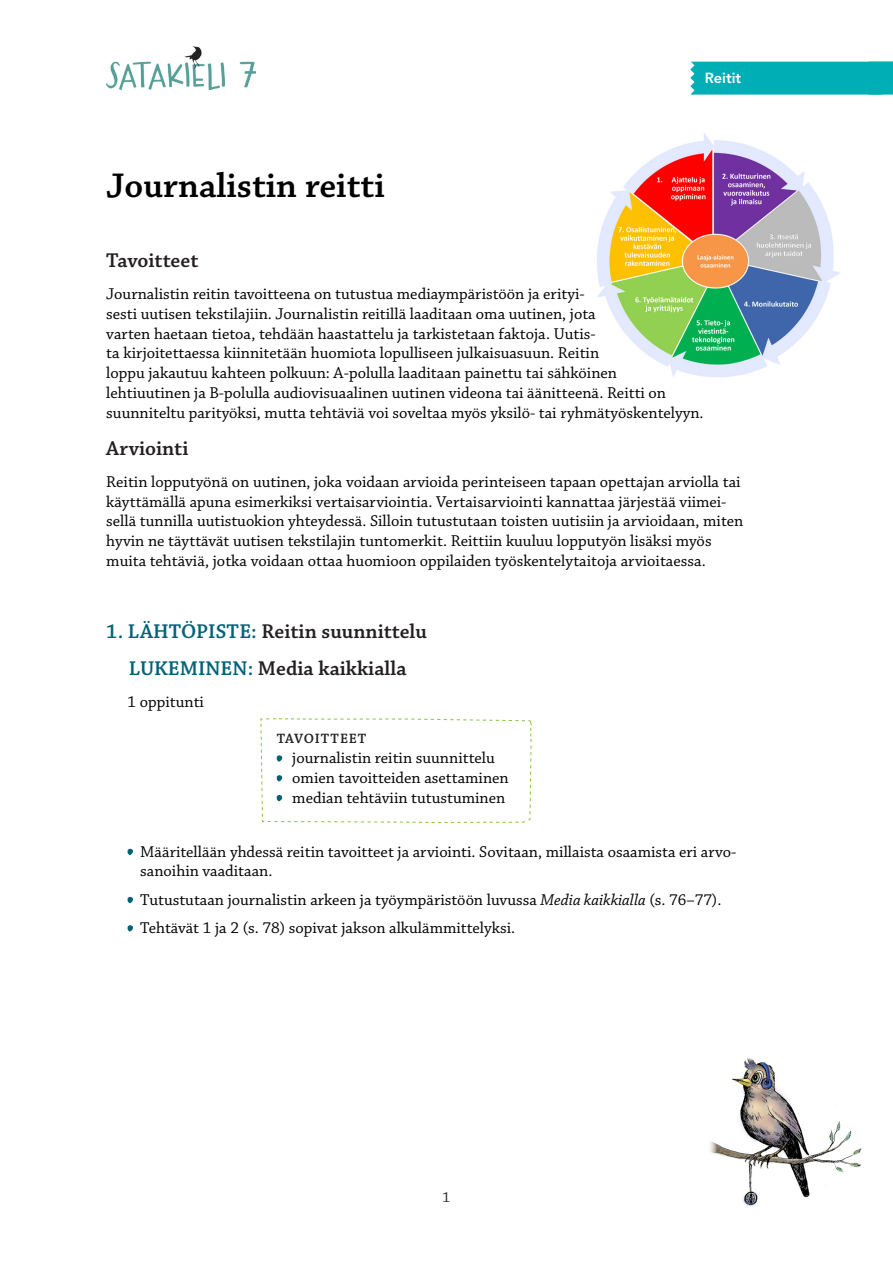
<style>
.page{position:relative;width:893px;height:1263px;background:#fff}
.page>*{position:absolute;margin:0;border:0;box-sizing:border-box;transform-origin:0 0}
.opeaineisto_ots1{font:600 36px "Chaparral Pro";color:#000}
.opeaineisto_ots3{font:600 21px "Chaparral Pro";color:#231f20}
.leipis{font:16.5px/19.8px "Chaparral Pro";color:#000}
.leipis_lista{font:16.5px/19.8px "Chaparral Pro";color:#000}
.tavoitteet{font:16.5px "Chaparral Pro";color:#000}
.t1{font:15px "Chaparral Pro";color:#231f20}
.t2{font:800 14.55px "Avenir LT Std";color:#fff}
.tavoitteet-2{font:600 14.25px "Chaparral Pro";letter-spacing:.055em;color:#222}
.s1{color:#036177}
.s2{font-style:italic}
</style>
<div class="page">
<img style="left:106px;top:47px;width:150px;height:42px">
<div style="left:690px;top:62px;width:203px;height:33px;background:#00afb5"></div>
<img style="left:710px;top:1058px;width:152px;height:149px">
<img style="left:597px;top:133px;width:243px;height:244px">
<svg style="left:260px;top:718px;width:272px;height:105px"></svg>
<svg style="left:127px;top:849px;width:6px;height:6px"></svg>
<svg style="left:127px;top:897px;width:6px;height:6px"></svg>
<svg style="left:127px;top:925px;width:6px;height:6px"></svg>
<p class="opeaineisto_ots1" style="left:106px;top:165px;width:280px">Journalistin reitti</p>
<p class="t2" style="left:705px;top:69px;width:38px">Reitit</p>
<p class="opeaineisto_ots3" style="left:106px;top:249px;width:94px">Tavoitteet</p>
<p class="leipis" style="left:106px;top:285px;width:599px">Journalistin reitin tavoitteena on tutustua mediaympäristöön ja erityi-<br>sesti uutisen tekstilajiin. Journalistin reitillä laaditaan oma uutinen, jota<br>varten haetaan tietoa, tehdään haastattelu ja tarkistetaan faktoja. Uutis-<br>ta kirjoitettaessa kiinnitetään huomiota lopulliseen julkaisuasuun. Reitin<br>loppu jakautuu kahteen polkuun: A-polulla laaditaan painettu tai sähköinen lehtiuutinen ja B-polulla audiovisuaalinen uutinen videona tai äänitteenä. Reitti on suunniteltu parityöksi, mutta tehtäviä voi soveltaa myös yksilö- tai ryhmätyöskentelyyn.</p>
<p class="opeaineisto_ots3" style="left:106px;top:436px;width:84px">Arviointi</p>
<p class="leipis" style="left:106px;top:472px;width:638px">Reitin lopputyönä on uutinen, joka voidaan arvioida perinteiseen tapaan opettajan arviolla tai käyttämällä apuna esimerkiksi vertaisarviointia. Vertaisarviointi kannattaa järjestää viimei&shy;sellä tunnilla uutistuokion yhteydessä. Silloin tutustutaan toisten uutisiin ja arvioidaan, miten hyvin ne täyttävät uutisen tekstilajin tuntomerkit. Reittiin kuuluu lopputyön lisäksi myös muita tehtäviä, jotka voidaan ottaa huomioon oppilaiden työskentelytaitoja arvioitaessa.</p>
<p class="opeaineisto_ots3" style="left:106px;top:619px;width:322px"><span class="s1">1. LÄHTÖPISTE:</span> Reitin suunnittelu</p>
<p class="opeaineisto_ots3" style="left:129px;top:656px;width:279px"><span class="s1">LUKEMINEN:</span> Media kaikkialla</p>
<p class="leipis_lista" style="left:128px;top:692px;width:78px">1 oppitunti</p>
<p class="tavoitteet-2" style="left:277px;top:731px;width:91px">TAVOITTEET</p>
<p class="tavoitteet" style="left:292px;top:749px;width:204px">journalistin reitin suunnittelu</p>
<p class="tavoitteet" style="left:292px;top:768px;width:218px">omien tavoitteiden asettaminen</p>
<p class="tavoitteet" style="left:292px;top:788px;width:214px">median tehtäviin tutustuminen</p>
<p class="leipis_lista" style="left:140px;top:842px;width:598px">Määritellään yhdessä reitin tavoitteet ja arviointi. Sovitaan, millaista osaamista eri arvo&shy;sanoihin vaaditaan.</p>
<p class="leipis_lista" style="left:140px;top:890px;width:583px">Tutustutaan journalistin arkeen ja työympäristöön luvussa <span class="s2">Media kaikkialla</span> (s. 76–77).</p>
<p class="leipis_lista" style="left:140px;top:918px;width:376px">Tehtävät 1 ja 2 (s. 78) sopivat jakson alkulämmittelyksi.</p>
<p class="t1" style="left:443px;top:1189px;width:9px">1</p>
</div>
